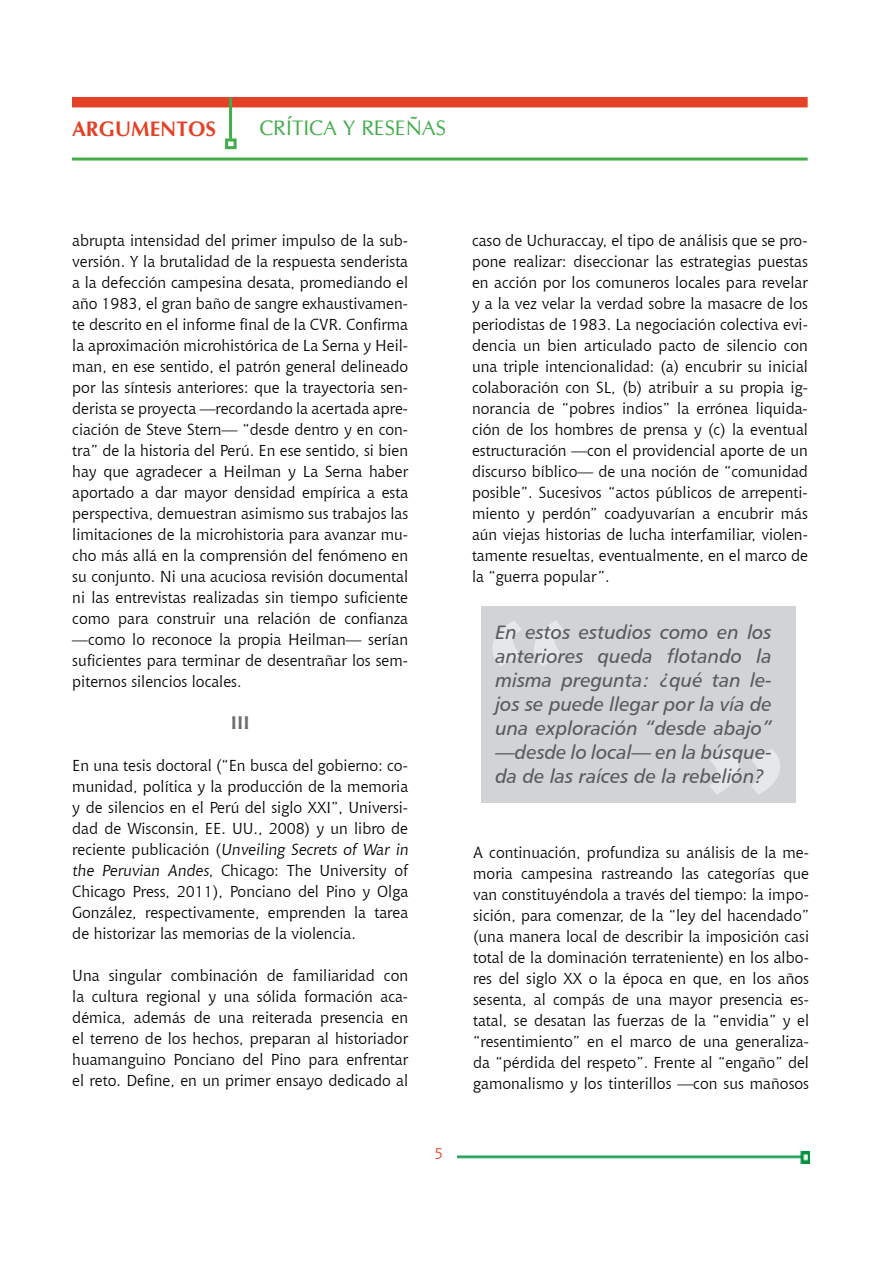
<style>
.page{position:relative;width:893px;height:1263px;background:#fff}
.page>*{position:absolute;margin:0;border:0;box-sizing:border-box;transform-origin:0 0}
.t1{font:229.95px "Chianti BT";color:#e6e7e8}
.t2{font:21px "CG Omega";color:#41ad49}
.t3{font:700 21px "CG Omega";color:#e44126}
.t4{font:19.5px/24px "Humanist 777 BT Italic B";color:#58595b;text-align:justify}
.t5{font:700 18px "Chianti BT";color:#6d6e71}
.t6{font:15.75px/21px "Chianti BT";color:#000;text-align:justify}
.t7{font:15.75px "Chianti BT";color:#e44126}
</style>
<div class="page">
<img style="left:457px;top:1151px;width:353px;height:12px">
<div style="left:72px;top:97px;width:736px;height:10px;background:#e44126"></div>
<hr style="left:229px;top:97px;width:3px;height:42px;background:#41ad49">
<div style="left:225px;top:138px;width:12px;height:11px;border:3px solid #41ad49"></div>
<hr style="left:72px;top:158px;width:736px;height:3px;background:#41ad49">
<div style="left:481px;top:606px;width:314px;height:196px;background:#d1d3d4"></div>
<svg style="left:492px;top:620px;width:71px;height:46px"></svg>
<svg style="left:710px;top:749px;width:70px;height:46px"></svg>
<h2 class="t3" style="left:72px;top:116px;width:146px">ARGUMENTOS</h2>
<h2 class="t2" style="left:259px;top:116px;width:188px">CRÍTICA Y RESEÑAS</h2>
<p class="t6" style="left:72px;top:229px;width:337px">abrupta intensidad del primer impulso de la sub&shy;versión. Y la brutalidad de la respuesta senderista a la defección campesina desata, promediando el año 1983, el gran baño de sangre exhaustivamen&shy;te descrito en el informe final de la CVR. Confirma la aproximación microhistórica de La Serna y Heil&shy;man, en ese sentido, el patrón general delineado por las síntesis anteriores: que la trayectoria sen&shy;derista se proyecta —recordando la acertada apre&shy;ciación de Steve Stern— “desde dentro y en con&shy;tra” de la historia del Perú. En ese sentido, si bien hay que agradecer a Heilman y La Serna haber aportado a dar mayor densidad empírica a esta perspectiva, demuestran asimismo sus trabajos las limitaciones de la microhistoria para avanzar mu&shy;cho más allá en la comprensión del fenómeno en su conjunto. Ni una acuciosa revisión documental ni las entrevistas realizadas sin tiempo suficiente como para construir una relación de confianza —como lo reconoce la propia Heilman— serían suficientes para terminar de desentrañar los sem&shy;piternos silencios locales.</p>
<p class="t5" style="left:231px;top:710px;width:20px">III</p>
<p class="t6" style="left:72px;top:754px;width:340px;text-align:left">En una tesis doctoral (“En busca del gobierno: co&shy;munidad, política y la producción de la memoria y de silencios en el Perú del siglo XXI”, Universi&shy;dad de Wisconsin, EE. UU., 2008) y un libro de reciente publicación (Unveiling Secrets of War in the Peruvian Andes, Chicago: The University of Chicago Press, 2011), Ponciano del Pino y Olga González, respectivamente, emprenden la tarea de historizar las memorias de la violencia.</p>
<p class="t6" style="left:72px;top:964px;width:337px">Una singular combinación de familiaridad con la cultura regional y una sólida formación aca&shy;démica, además de una reiterada presencia en el terreno de los hechos, preparan al historiador huamanguino Ponciano del Pino para enfrentar el reto. Define, en un primer ensayo dedicado al</p>
<p class="t7" style="left:434px;top:1142px;width:11px">5</p>
<p class="t6" style="left:472px;top:229px;width:337px">caso de Uchuraccay, el tipo de análisis que se pro&shy;pone realizar: diseccionar las estrategias puestas en acción por los comuneros locales para revelar y a la vez velar la verdad sobre la masacre de los periodistas de 1983. La negociación colectiva evi&shy;dencia un bien articulado pacto de silencio con una triple intencionalidad: (a) encubrir su inicial colaboración con SL, (b) atribuir a su propia ig&shy;norancia de “pobres indios” la errónea liquida&shy;ción de los hombres de prensa y (c) la eventual estructuración —con el providencial aporte de un discurso bíblico— de una noción de “comunidad posible”. Sucesivos “actos públicos de arrepenti&shy;miento y perdón” coadyuvarían a encubrir más aún viejas historias de lucha interfamiliar, violen&shy;tamente resueltas, eventualmente, en el marco de la “guerra popular”.</p>
<h1 class="t1" style="left:472px;top:551px;width:111px">“</h1>
<p class="t4" style="left:495px;top:620px;width:278px">En estos estudios como en los anteriores queda flotando la misma pregunta: ¿qué tan le&shy;jos se puede llegar por la vía de una exploración “desde abajo” —desde lo local— en la búsque&shy;da de las raíces de la rebelión?</p>
<h1 class="t1" style="left:691px;top:679px;width:111px">”</h1>
<p class="t6" style="left:473px;top:841px;width:337px">A continuación, profundiza su análisis de la me&shy;moria campesina rastreando las categorías que van constituyéndola a través del tiempo: la impo&shy;sición, para comenzar, de la “ley del hacendado” (una manera local de describir la imposición casi total de la dominación terrateniente) en los albo&shy;res del siglo XX o la época en que, en los años sesenta, al compás de una mayor presencia es&shy;tatal, se desatan las fuerzas de la “envidia” y el “resentimiento” en el marco de una generaliza&shy;da “pérdida del respeto”. Frente al “engaño” del gamonalismo y los tinterillos —con sus mañosos</p>
</div>
